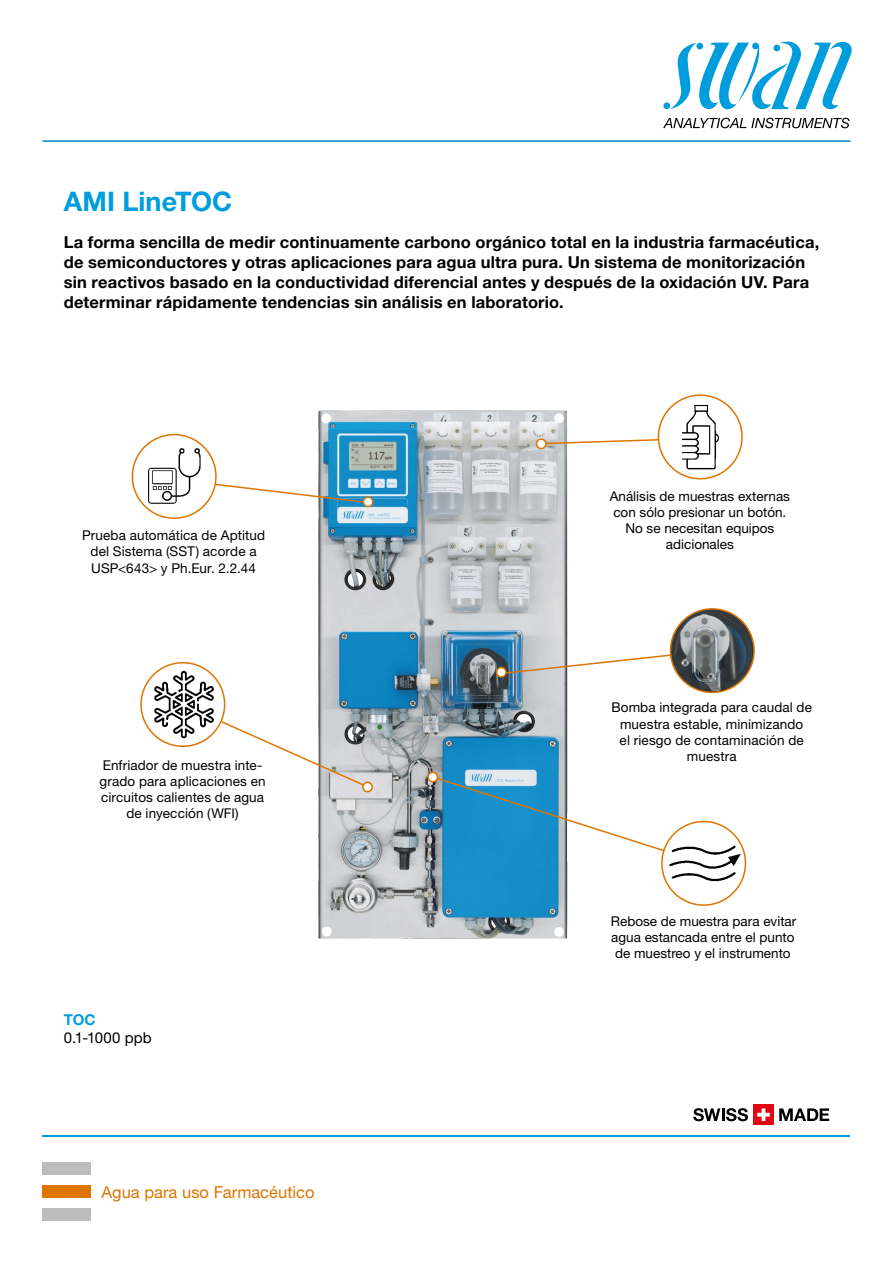
<style>
.page{position:relative;width:893px;height:1263px;background:#fff}
.page>*{position:absolute;margin:0;border:0;box-sizing:border-box;transform-origin:0 0}
.t1{font:700 27px "Helvetica Neue LT Std";color:#009ddd}
.t2{font:700 16.5px/19.8px "Helvetica Neue LT Std";letter-spacing:.01em;color:#000}
.t3{font:16.5px "Helvetica Neue LT Std";letter-spacing:.005em;color:#dd7500}
.t4{font:15px "Helvetica Neue LT Std";letter-spacing:.005em;color:#000}
.t5{font:700 15px "Helvetica Neue LT Std";color:#009ddd}
.t6{font:13.5px/16.2px "Helvetica Neue LT Std";letter-spacing:.005em;color:#000;text-align:center}
</style>
<div class="page">
<hr style="left:43px;top:140px;width:807px;height:2px;background:#0085c0">
<svg style="left:670px;top:42px;width:182px;height:68px"></svg>
<div style="left:696px;top:43px;width:7px;height:6px;background:#009ddd;border-radius:50%"></div>
<div style="left:773px;top:45px;width:7px;height:6px;background:#009ddd;border-radius:50%"></div>
<div style="left:663px;top:102px;width:7px;height:7px;background:#009ddd;border-radius:50%"></div>
<svg style="left:663px;top:118px;width:186px;height:10px"></svg>
<img style="left:319px;top:410px;width:249px;height:528px">
<svg style="left:189px;top:702px;width:181px;height:87px"></svg>
<svg style="left:206px;top:478px;width:163px;height:26px"></svg>
<svg style="left:540px;top:437px;width:119px;height:8px"></svg>
<svg style="left:431px;top:775px;width:275px;height:90px"></svg>
<div style="left:132px;top:435px;width:84px;height:83px;background:#fff;border-radius:50%"></div>
<img style="left:144px;top:445px;width:60px;height:60px">
<div style="left:132px;top:434px;width:85px;height:85px;border:2px solid #dd7500;border-radius:50%"></div>
<div style="left:141px;top:663px;width:84px;height:83px;background:#fff;border-radius:50%"></div>
<img style="left:151px;top:670px;width:66px;height:70px">
<div style="left:140px;top:662px;width:85px;height:85px;border:2px solid #dd7500;border-radius:50%"></div>
<svg style="left:658px;top:395px;width:84px;height:84px"></svg>
<img style="left:667px;top:401px;width:66px;height:72px">
<div style="left:658px;top:394px;width:85px;height:85px;border:2px solid #dd7500;border-radius:50%"></div>
<img style="left:664px;top:821px;width:81px;height:84px">
<div style="left:661px;top:821px;width:85px;height:85px;border:2px solid #dd7500;border-radius:50%"></div>
<div style="left:363px;top:497px;width:10px;height:10px;background:#fff;border-radius:50%"></div>
<div style="left:363px;top:496px;width:11px;height:11px;border:2px solid #dd7500;border-radius:50%"></div>
<div style="left:536px;top:439px;width:10px;height:9px;background:#fff;border-radius:50%"></div>
<div style="left:536px;top:438px;width:11px;height:11px;border:2px solid #dd7500;border-radius:50%"></div>
<hr style="left:43px;top:1135px;width:807px;height:2px;background:#009ddd">
<div style="left:43px;top:1185px;width:48px;height:12px;background:#dd7500"></div>
<div style="left:43px;top:1162px;width:48px;height:13px;background:#bcbcbc"></div>
<div style="left:43px;top:1208px;width:48px;height:12px;background:#bcbcbc"></div>
<svg style="left:693px;top:1108px;width:55px;height:13px"></svg>
<svg style="left:779px;top:1108px;width:50px;height:13px"></svg>
<div style="left:753px;top:1105px;width:21px;height:20px;background:#e30613"></div>
<svg style="left:757px;top:1108px;width:13px;height:13px"></svg>
<div style="left:363px;top:782px;width:9px;height:10px;background:#fff;border-radius:50%"></div>
<div style="left:362px;top:782px;width:11px;height:10px;border:2px solid #dd7500;border-radius:50%"></div>
<div style="left:428px;top:772px;width:9px;height:10px;background:#fff;border-radius:50%"></div>
<div style="left:427px;top:772px;width:11px;height:10px;border:2px solid #dd7500;border-radius:50%"></div>
<svg style="left:500px;top:649px;width:178px;height:26px"></svg>
<div style="left:497px;top:667px;width:9px;height:10px;background:#fff;border-radius:50%"></div>
<div style="left:496px;top:667px;width:11px;height:11px;border:2px solid #dd7500;border-radius:50%"></div>
<img style="left:670px;top:609px;width:84px;height:83px;border-radius:42px">
<div style="left:670px;top:608px;width:85px;height:85px;border:2px solid #dd7500;border-radius:50%"></div>
<h1 class="t1" style="left:64px;top:184px;width:170px">AMI LineTOC</h1>
<p class="t2" style="left:64px;top:232px;width:757px">La forma sencilla de medir continuamente carbono orgánico total en la industria farmacéutica, de semiconductores y otras aplicaciones para agua ultra pura. Un sistema de monitorización sin reactivos basado en la conductividad diferencial antes y después de la oxidación UV. Para determinar rápidamente tendencias sin análisis en laboratorio.</p>
<p class="t6" style="left:82px;top:527px;width:184px">Prueba automática de Aptitud del Sistema (SST) acorde a<br>USP&lt;643&gt; y Ph.Eur. 2.2.44</p>
<p class="t6" style="left:100px;top:757px;width:168px">Enfriador de muestra inte&shy;grado para aplicaciones en circuitos calientes de agua de inyección (WFI)</p>
<p class="t5" style="left:64px;top:1011px;width:33px">TOC</p>
<p class="t4" style="left:64px;top:1029px;width:89px">0.1-1000 ppb</p>
<p class="t3" style="left:102px;top:1182px;width:214px">Agua para uso Farmacéutico</p>
<p class="t6" style="left:610px;top:488px;width:182px">Análisis de muestras externas con sólo presionar un botón.<br>No se necesitan equipos adicionales</p>
<p class="t6" style="left:611px;top:699px;width:202px">Bomba integrada para caudal de muestra estable, minimizando<br>el riesgo de contaminación de muestra</p>
<p class="t6" style="left:611px;top:913px;width:187px;text-align:left">Rebose de muestra para evitar agua estancada entre el punto de muestreo y el instrumento</p>
</div>
